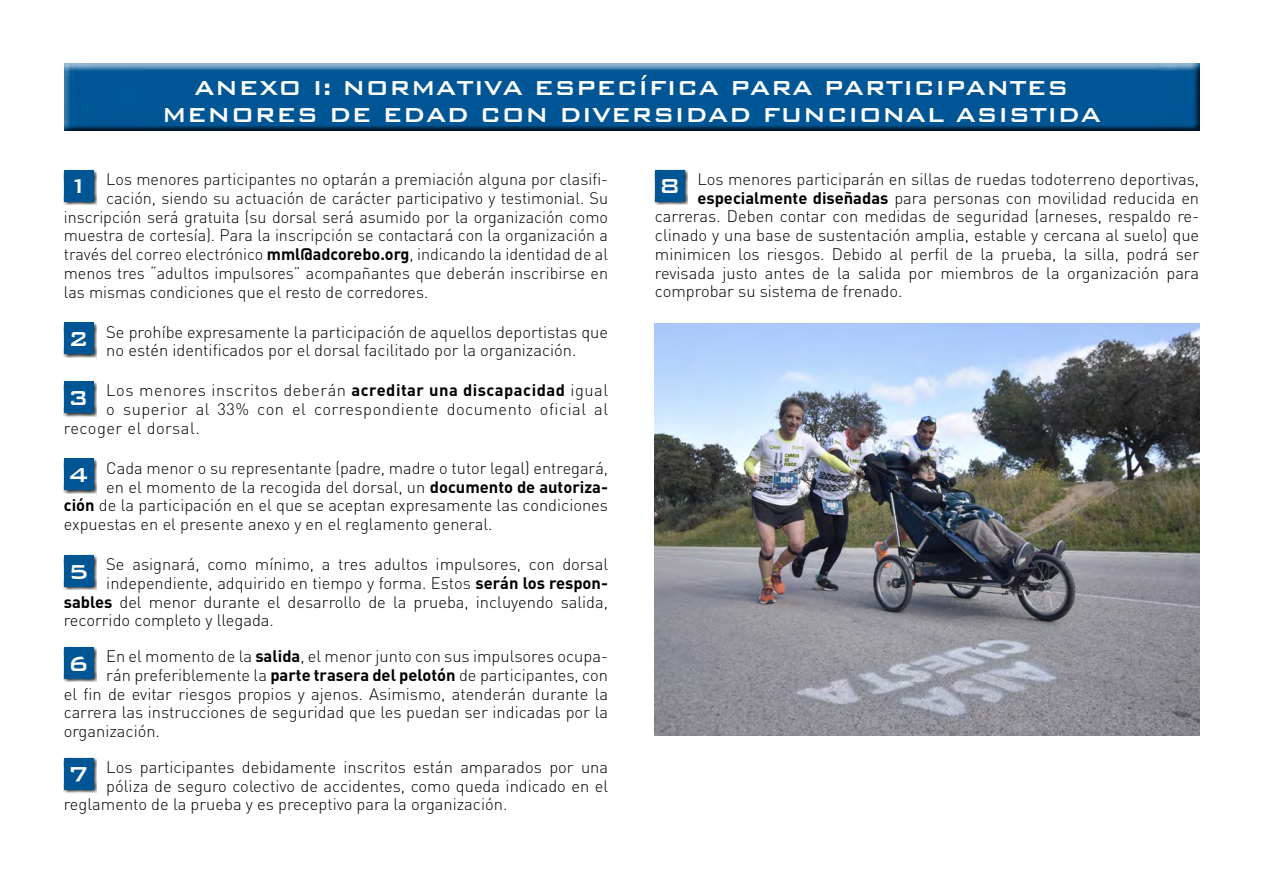
<style>
.page{position:relative;width:1263px;height:893px;background:#fff}
.page>*{position:absolute;margin:0;border:0;box-sizing:border-box;transform-origin:0 0}
.t1{font:500 27px/27px "Bank Gothic";color:#fff;text-align:center}
.t2{font:300 16.5px/18.8px "DIN";color:#000;text-align:center}
.t3{font:300 16.5px "DIN";letter-spacing:.03em;color:#000}
.s1{font-family:"Bank Gothic";font-weight:500;font-size:27px;color:#fff}
.s2{font-weight:700}
</style>
<div class="page">
<div style="left:63px;top:170px;width:34px;height:35px;background:#000;opacity:.75"></div>
<div style="left:64px;top:170px;width:30px;height:32px;background:#005695"></div>
<div style="left:63px;top:322px;width:34px;height:35px;background:#000;opacity:.75"></div>
<div style="left:64px;top:322px;width:30px;height:32px;background:#005695"></div>
<div style="left:63px;top:381px;width:34px;height:35px;background:#000;opacity:.75"></div>
<div style="left:64px;top:381px;width:30px;height:32px;background:#005695"></div>
<div style="left:63px;top:458px;width:34px;height:36px;background:#000;opacity:.75"></div>
<div style="left:64px;top:458px;width:30px;height:32px;background:#005695"></div>
<div style="left:63px;top:555px;width:34px;height:35px;background:#000;opacity:.75"></div>
<div style="left:64px;top:555px;width:30px;height:32px;background:#005695"></div>
<div style="left:63px;top:647px;width:34px;height:35px;background:#000;opacity:.75"></div>
<div style="left:64px;top:647px;width:30px;height:32px;background:#005695"></div>
<div style="left:63px;top:757px;width:34px;height:36px;background:#000;opacity:.75"></div>
<div style="left:64px;top:758px;width:30px;height:31px;background:#005695"></div>
<div style="left:654px;top:169px;width:34px;height:36px;background:#000;opacity:.75"></div>
<div style="left:655px;top:170px;width:30px;height:31px;background:#005695"></div>
<div style="left:60px;top:60px;width:1146px;height:74px;background:#000;opacity:.75"></div>
<img style="left:655px;top:323px;width:544px;height:413px">
<h1 class="t1" style="left:162px;top:72px;width:941px">ANEXO I: NORMATIVA ESPECÍFICA PARA PARTICIPANTES<br>MENORES DE EDAD CON DIVERSIDAD FUNCIONAL ASISTIDA</h1>
<p class="t2" style="left:68px;top:170px;width:541px"><span class="s1">1</span> Los menores participantes no optarán a premiación alguna por clasifi-</p>
<p class="t2" style="left:106px;top:188px;width:503px">cación, siendo su actuación de carácter participativo y testimonial. Su</p>
<p class="t2" style="left:64px;top:207px;width:546px">inscripción será gratuita (su dorsal será asumido por la organización como</p>
<p class="t2" style="left:64px;top:226px;width:546px">muestra de cortesía). Para la inscripción se contactará con la organización a</p>
<p class="t2" style="left:64px;top:245px;width:546px">través del correo electrónico <span class="s2">mml@adcorebo.org</span>, indicando la identidad de al</p>
<p class="t2" style="left:64px;top:263px;width:546px">menos tres “adultos impulsores” acompañantes que deberán inscribirse en</p>
<p class="t2" style="left:64px;top:282px;width:366px">las mismas condiciones que el resto de corredores.</p>
<p class="t2" style="left:68px;top:322px;width:541px"><span class="s1">2</span> Se prohíbe expresamente la participación de aquellos deportistas que no estén identificados por el dorsal facilitado por la organización.</p>
<p class="t3" style="left:68px;top:380px;width:541px"><span class="s1">3</span> Los menores inscritos deberán <span class="s2">acreditar una discapacidad</span> igual</p>
<p class="t3" style="left:106px;top:399px;width:503px">o superior al 33% con el correspondiente documento oficial al</p>
<p class="t3" style="left:64px;top:418px;width:137px">recoger el dorsal.</p>
<p class="t2" style="left:68px;top:458px;width:541px"><span class="s1">4</span> Cada menor o su representante (padre, madre o tutor legal) entregará,</p>
<p class="t2" style="left:106px;top:477px;width:503px">en el momento de la recogida del dorsal, un <span class="s2">documento de autoriza-</span></p>
<p class="t2" style="left:64px;top:496px;width:546px"><span class="s2">ción</span> de la participación en el que se aceptan expresamente las condiciones</p>
<p class="t2" style="left:64px;top:515px;width:430px">expuestas en el presente anexo y en el reglamento general.</p>
<p class="t2" style="left:68px;top:555px;width:541px"><span class="s1">5</span> Se asignará, como mínimo, a tres adultos impulsores, con dorsal</p>
<p class="t2" style="left:106px;top:573px;width:503px">independiente, adquirido en tiempo y forma. Estos <span class="s2">serán los respon-</span></p>
<p class="t2" style="left:64px;top:592px;width:546px"><span class="s2">sables</span> del menor durante el desarrollo de la prueba, incluyendo salida,</p>
<p class="t2" style="left:64px;top:611px;width:212px">recorrido completo y llegada.</p>
<p class="t2" style="left:68px;top:647px;width:541px"><span class="s1">6</span> En el momento de la <span class="s2">salida</span>, el menor junto con sus impulsores ocupa-</p>
<p class="t2" style="left:106px;top:665px;width:503px">rán preferiblemente la <span class="s2">parte trasera del pelotón</span> de participantes, con</p>
<p class="t2" style="left:64px;top:684px;width:546px">el fin de evitar riesgos propios y ajenos. Asimismo, atenderán durante la</p>
<p class="t2" style="left:64px;top:703px;width:546px">carrera las instrucciones de seguridad que les puedan ser indicadas por la</p>
<p class="t2" style="left:64px;top:722px;width:98px">organización.</p>
<p class="t2" style="left:68px;top:757px;width:541px"><span class="s1">7</span> Los participantes debidamente inscritos están amparados por una</p>
<p class="t2" style="left:106px;top:776px;width:503px">póliza de seguro colectivo de accidentes, como queda indicado en el</p>
<p class="t2" style="left:64px;top:795px;width:445px">reglamento de la prueba y es preceptivo para la organización.</p>
<p class="t2" style="left:659px;top:169px;width:541px"><span class="s1">8</span> Los menores participarán en sillas de ruedas todoterreno deportivas,</p>
<p class="t2" style="left:697px;top:188px;width:503px"><span class="s2">especialmente diseñadas</span> para personas con movilidad reducida en</p>
<p class="t2" style="left:655px;top:207px;width:546px">carreras. Deben contar con medidas de seguridad (arneses, respaldo re-</p>
<p class="t2" style="left:655px;top:226px;width:546px">clinado y una base de sustentación amplia, estable y cercana al suelo) que</p>
<p class="t2" style="left:655px;top:244px;width:546px">minimicen los riesgos. Debido al perfil de la prueba, la silla, podrá ser</p>
<p class="t2" style="left:655px;top:263px;width:546px">revisada justo antes de la salida por miembros de la organización para</p>
<p class="t2" style="left:655px;top:282px;width:249px">comprobar su sistema de frenado.</p>
</div>
